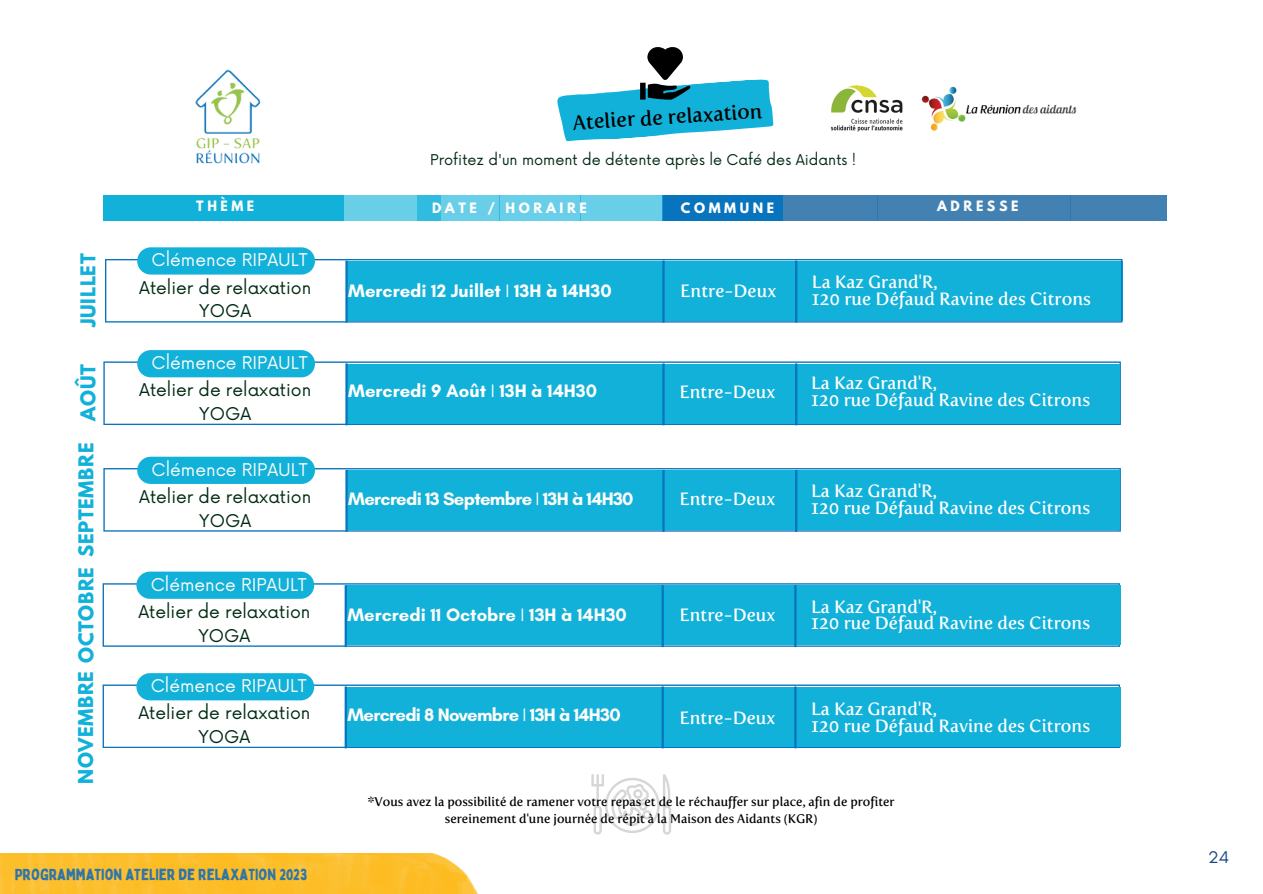
<style>
.page{position:relative;width:1263px;height:894px;background:#fff}
.page>*{position:absolute;margin:0;border:0;box-sizing:border-box;transform-origin:0 0}
.t1{font:20.55px "Fertigo Pro";color:#000}
.t2{font:700 18.3px "Glacial Indifference";letter-spacing:-.035em;color:#fcfcfa}
.t3{font:700 18.3px "Glacial Indifference";color:#fff}
.t4{font:700 18.3px "Glacial Indifference";color:#fcfcfa}
.t5{font:700 18.15px "League Spartan";letter-spacing:.035em;color:#11b1d9}
.t6{font:17.7px "Fertigo Pro";color:#fff}
.t7{font:17.25px "Glacial Indifference";color:#1a4789}
.t8{font:17.1px "Now";color:#002b13}
.t9{font:17.1px "Now";color:#fcfcfa}
.t10{font:15.75px "Bobby Jones";color:#2f75aa}
.t11{font:14.4px "Now";color:#002b13}
.t12{font:12.6px/17.5px "Fertigo Pro";color:#000;text-align:center}
.t13{font:700 12.6px "League Spartan";letter-spacing:.28em;color:#fff}
.t14{font:700 12.6px "League Spartan";letter-spacing:.28em;color:#fcfcfa}
.s1{font-weight:400}
</style>
<div class="page">
<img style="left:195px;top:69px;width:66px;height:95px">
<img style="left:971px;top:104px;width:106px;height:10px">
<img style="left:921px;top:86px;width:50px;height:45px">
<svg style="left:557px;top:47px;width:217px;height:95px"></svg>
<svg style="left:591px;top:774px;width:80px;height:60px"></svg>
<div style="left:974px;top:196px;width:96px;height:24px;background:#4281b2"></div>
<div style="left:877px;top:196px;width:96px;height:24px;background:#4281b2"></div>
<div style="left:781px;top:196px;width:97px;height:24px;background:#4281b2"></div>
<div style="left:1070px;top:196px;width:97px;height:24px;background:#4281b2"></div>
<svg style="left:105px;top:259px;width:1017px;height:63px;fill:#11b1d9"></svg>
<div style="left:161px;top:196px;width:183px;height:24px;background:#11b1d9"></div>
<div style="left:103px;top:196px;width:184px;height:24px;background:#11b1d9"></div>
<div style="left:662px;top:196px;width:95px;height:24px;background:#0774bd"></div>
<div style="left:688px;top:196px;width:94px;height:24px;background:#0774bd"></div>
<div style="left:417px;top:196px;width:82px;height:24px;background:#69cee7"></div>
<div style="left:581px;top:196px;width:82px;height:24px;background:#69cee7"></div>
<svg style="left:345px;top:196px;width:96px;height:24px;background:#5bc9e4"></svg>
<div style="left:499px;top:196px;width:82px;height:24px;background:#69cee7"></div>
<hr style="left:345px;top:260px;width:3px;height:62px;background:#0774bd">
<hr style="left:662px;top:260px;width:3px;height:62px;background:#0774bd">
<hr style="left:795px;top:260px;width:2px;height:62px;background:#0774bd">
<div style="left:137px;top:247px;width:178px;height:27px;background:#11b1d9;border-radius:14px"></div>
<svg style="left:103px;top:361px;width:1018px;height:64px"></svg>
<div style="left:347px;top:363px;width:773px;height:60px;background:#11b1d9"></div>
<hr style="left:345px;top:363px;width:3px;height:62px;background:#0774bd">
<hr style="left:662px;top:363px;width:3px;height:62px;background:#0774bd">
<hr style="left:795px;top:363px;width:2px;height:62px;background:#0774bd">
<div style="left:137px;top:350px;width:178px;height:27px;background:#11b1d9;border-radius:14px"></div>
<svg style="left:103px;top:468px;width:1018px;height:63px"></svg>
<div style="left:347px;top:470px;width:773px;height:59px;background:#11b1d9"></div>
<hr style="left:345px;top:470px;width:3px;height:61px;background:#0774bd">
<hr style="left:662px;top:470px;width:3px;height:61px;background:#0774bd">
<hr style="left:795px;top:470px;width:2px;height:61px;background:#0774bd">
<div style="left:137px;top:456px;width:178px;height:28px;background:#11b1d9;border-radius:14px"></div>
<svg style="left:103px;top:583px;width:1017px;height:63px"></svg>
<div style="left:346px;top:585px;width:774px;height:60px;background:#11b1d9"></div>
<hr style="left:345px;top:585px;width:2px;height:62px;background:#0774bd">
<hr style="left:662px;top:585px;width:2px;height:62px;background:#0774bd">
<hr style="left:794px;top:585px;width:2px;height:62px;background:#0774bd">
<div style="left:136px;top:571px;width:178px;height:27px;background:#11b1d9;border-radius:14px"></div>
<svg style="left:103px;top:684px;width:1017px;height:63px"></svg>
<div style="left:346px;top:686px;width:774px;height:60px;background:#11b1d9"></div>
<hr style="left:345px;top:686px;width:2px;height:62px;background:#0774bd">
<hr style="left:662px;top:686px;width:2px;height:62px;background:#0774bd">
<hr style="left:794px;top:686px;width:2px;height:62px;background:#0774bd">
<div style="left:136px;top:673px;width:178px;height:27px;background:#11b1d9;border-radius:14px"></div>
<img style="left:831px;top:85px;width:72px;height:47px">
<img style="left:0;top:853px;width:478px;height:40px">
<p class="t1" style="left:572px;top:111px;width:191px;rotate:-4deg">Atelier de relaxation</p>
<p class="t11" style="left:430px;top:151px;width:428px">Profitez d'un moment de détente après le Café des Aidants !</p>
<p class="t5" style="left:79px;top:327px;width:75px;rotate:-90deg">JUILLET</p>
<p class="t5" style="left:79px;top:420px;width:58px;rotate:-90deg">AOÛT</p>
<p class="t5" style="left:77px;top:556px;width:115px;rotate:-90deg">SEPTEMBRE</p>
<p class="t5" style="left:77px;top:662px;width:97px;rotate:-90deg">OCTOBRE</p>
<p class="t5" style="left:77px;top:783px;width:114px;rotate:-90deg">NOVEMBRE</p>
<p class="t14" style="left:196px;top:199px;width:60px">THÈME</p>
<p class="t13" style="left:432px;top:202px;width:156px">DATE / HORAIRE</p>
<p class="t13" style="left:681px;top:202px;width:95px">COMMUNE</p>
<p class="t14" style="left:937px;top:200px;width:83px">ADRESSE</p>
<p class="t9" style="left:152px;top:250px;width:157px">Clémence RIPAULT</p>
<p class="t8" style="left:139px;top:278px;width:174px">Atelier de relaxation</p>
<p class="t8" style="left:199px;top:301px;width:53px">YOGA</p>
<p class="t9" style="left:152px;top:353px;width:157px">Clémence RIPAULT</p>
<p class="t8" style="left:139px;top:380px;width:174px">Atelier de relaxation</p>
<p class="t8" style="left:199px;top:404px;width:53px">YOGA</p>
<p class="t9" style="left:152px;top:460px;width:157px">Clémence RIPAULT</p>
<p class="t8" style="left:139px;top:487px;width:174px">Atelier de relaxation</p>
<p class="t8" style="left:199px;top:511px;width:53px">YOGA</p>
<p class="t9" style="left:151px;top:574px;width:157px">Clémence RIPAULT</p>
<p class="t8" style="left:138px;top:602px;width:174px">Atelier de relaxation</p>
<p class="t8" style="left:198px;top:626px;width:53px">YOGA</p>
<p class="t9" style="left:151px;top:676px;width:157px">Clémence RIPAULT</p>
<p class="t8" style="left:138px;top:703px;width:174px">Atelier de relaxation</p>
<p class="t8" style="left:198px;top:727px;width:53px">YOGA</p>
<p class="t3" style="left:348px;top:279px;width:265px">Mercredi 12 Juillet <span class="s1">I</span> 13H à 14H30</p>
<p class="t6" style="left:680px;top:280px;width:98px">Entre-Deux</p>
<p class="t3" style="left:348px;top:379px;width:250px">Mercredi 9 Août <span class="s1">I</span> 13H à 14H30</p>
<p class="t6" style="left:679px;top:380px;width:98px">Entre-Deux</p>
<p class="t2" style="left:348px;top:487px;width:287px">Mercredi 13 Septembre <span class="s1">I</span> 13H à 14H30</p>
<p class="t6" style="left:679px;top:488px;width:98px">Entre-Deux</p>
<p class="t4" style="left:347px;top:603px;width:281px">Mercredi 11 Octobre <span class="s1">I</span> 13H à 14H30</p>
<p class="t6" style="left:679px;top:604px;width:98px">Entre-Deux</p>
<p class="t2" style="left:347px;top:703px;width:275px">Mercredi 8 Novembre <span class="s1">I</span> 13H à 14H30</p>
<p class="t6" style="left:679px;top:706px;width:98px">Entre-Deux</p>
<p class="t6" style="left:812px;top:271px;width:127px">La Kaz Grand'R,</p>
<p class="t6" style="left:812px;top:288px;width:281px">120 rue Défaud Ravine des Citrons</p>
<p class="t6" style="left:811px;top:372px;width:127px">La Kaz Grand'R,</p>
<p class="t6" style="left:811px;top:389px;width:281px">120 rue Défaud Ravine des Citrons</p>
<p class="t6" style="left:811px;top:480px;width:127px">La Kaz Grand'R,</p>
<p class="t6" style="left:811px;top:496px;width:281px">120 rue Défaud Ravine des Citrons</p>
<p class="t6" style="left:811px;top:595px;width:127px">La Kaz Grand'R,</p>
<p class="t6" style="left:811px;top:612px;width:281px">120 rue Défaud Ravine des Citrons</p>
<p class="t6" style="left:811px;top:698px;width:127px">La Kaz Grand'R,</p>
<p class="t6" style="left:811px;top:715px;width:281px">120 rue Défaud Ravine des Citrons</p>
<p class="t12" style="left:368px;top:792px;width:528px">*Vous avez la possibilité de ramener votre repas et de le réchauffer sur place, afin de profiter sereinement d'une journée de répit à la Maison des Aidants (KGR)</p>
<p class="t10" style="left:15px;top:864px;width:294px">PROGRAMMATION ATELIER DE RELAXATION 2023</p>
<p class="t7" style="left:1208px;top:846px;width:23px">24</p>
</div>
